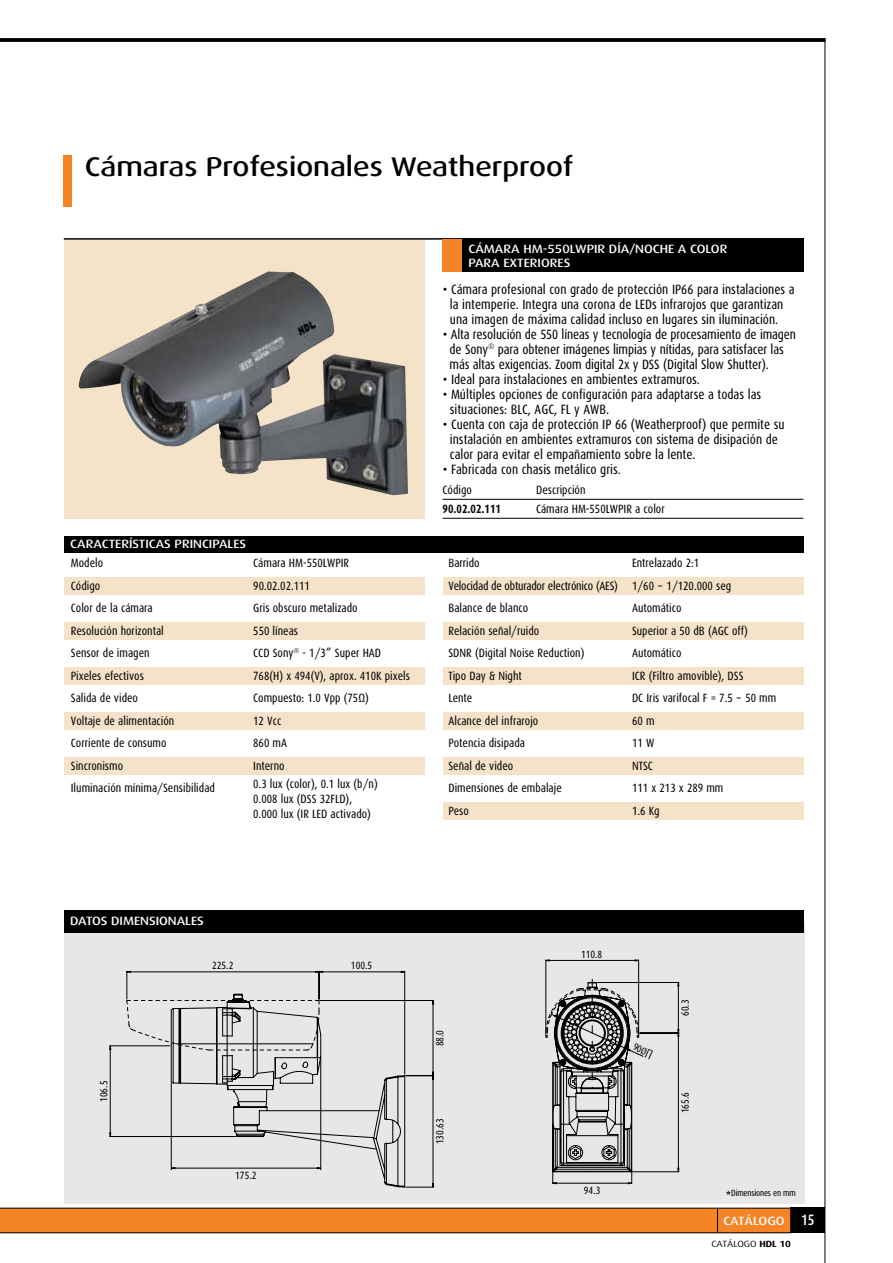
<style>
.page{position:relative;width:893px;height:1263px;background:#fff}
.page>*{position:absolute;margin:0;border:0;box-sizing:border-box;transform-origin:0 0}
.t1{font:500 27px "Dax Wide";color:#000}
.t2{font:13.5px/15px "B Tcond";color:#000}
.t3{font:12px/22.5px "B Tcond";color:#000}
.t4{font:500 12px "Dax Wide";color:#fff}
.t5{font:700 12px "B Tcond";color:#000}
.t6{font:10.5px "B Tcond";color:#000}
.t7{font:10.05px "B Tcond";color:#000}
.t8{font:9px "B Tcond";letter-spacing:-.02em;color:#000}
.t9{font:9px "Dax Wide";color:#000}
.s1{font-family:"B Tcond";font-size:15px}
.s2{font-weight:700}
</style>
<div class="page">
<div style="left:791px;top:1208px;width:34px;height:25px;background:#000"></div>
<svg style="left:0;top:1208px;width:791px;height:25px;background:#e77c23"></svg>
<hr style="left:825px;top:38px;width:1px;height:1225px;background:#000">
<svg style="left:0;top:38px;width:825px;height:4px;background:#090909"></svg>
<div style="left:64px;top:922px;width:741px;height:281px;background:#e6e7e8"></div>
<div style="left:64px;top:911px;width:740px;height:22px;background:#000"></div>
<div style="left:64px;top:536px;width:740px;height:16px;background:#000"></div>
<div style="left:64px;top:240px;width:361px;height:279px;background:#f4e3c9"></div>
<div style="left:64px;top:155px;width:8px;height:51px;background:#f58426"></div>
<hr style="left:64px;top:238px;width:740px;height:2px;background:#000">
<hr style="left:443px;top:499px;width:360px;height:1px;background:#000">
<hr style="left:443px;top:518px;width:360px;height:1px;background:#000">
<div style="left:462px;top:238px;width:342px;height:34px;background:#000"></div>
<div style="left:64px;top:577px;width:361px;height:18px;background:#f4e3c9"></div>
<div style="left:443px;top:577px;width:360px;height:18px;background:#f4e3c9"></div>
<div style="left:443px;top:622px;width:360px;height:18px;background:#f4e3c9"></div>
<div style="left:443px;top:667px;width:360px;height:18px;background:#f4e3c9"></div>
<div style="left:443px;top:712px;width:361px;height:17px;background:#f4e3c9"></div>
<div style="left:443px;top:757px;width:361px;height:17px;background:#f4e3c9"></div>
<div style="left:64px;top:622px;width:361px;height:17px;background:#f4e3c9"></div>
<div style="left:64px;top:667px;width:361px;height:17px;background:#f4e3c9"></div>
<div style="left:64px;top:712px;width:361px;height:17px;background:#f4e3c9"></div>
<div style="left:64px;top:757px;width:361px;height:17px;background:#f4e3c9"></div>
<div style="left:443px;top:802px;width:361px;height:18px;background:#f4e3c9"></div>
<svg style="left:545px;top:959px;width:134px;height:225px"></svg>
<svg style="left:109px;top:971px;width:325px;height:217px"></svg>
<img style="left:79px;top:289px;width:329px;height:206px">
<div style="left:443px;top:240px;width:19px;height:32px;background:#f58426"></div>
<h1 class="t1" style="left:85px;top:151px;width:490px">CÁMARAS PROFESIONALES WEATHERPROOF</h1>
<p class="t4" style="left:468px;top:242px;width:10px">CÁM</p>
<p class="t4" style="left:495px;top:242px;width:210px">ARA HM-550LWPIR DÍA/NOCHE A COLO</p>
<p class="t4" style="left:720px;top:242px;width:9px">R</p>
<p class="t4" style="left:468px;top:256px;width:103px">PARA EXTERIORES</p>
<p class="t2" style="left:450px;top:282px;width:346px;text-indent:-7px">• Cámara profesional con grado de protección IP66 para instalaciones a la intemperie. Integra una corona de LEDs infrarojos que garantizan una imagen de máxima calidad incluso en lugares sin iluminación.</p>
<p class="t2" style="left:450px;top:327px;width:348px;text-indent:-7px">• Alta resolución de 550 líneas y tecnología de procesamiento de imagen de Sony<sup>®</sup> para obtener imágenes limpias y nítidas, para satisfacer las más altas exigencias. Zoom digital 2x y DSS (Digital Slow Shutter).</p>
<p class="t2" style="left:443px;top:372px;width:259px">• Ideal para instalaciones en ambientes extramuros.</p>
<p class="t2" style="left:450px;top:387px;width:313px;text-indent:-7px">• Múltiples opciones de configuración para adaptarse a todas las situaciones: BLC, AGC, FL y AWB.</p>
<p class="t2" style="left:450px;top:417px;width:336px;text-indent:-7px">• Cuenta con caja de protección IP 66 (Weatherproof) que permite su instalación en ambientes extramuros con sistema de disipación de calor para evitar el empañamiento sobre la lente.</p>
<p class="t2" style="left:443px;top:462px;width:180px">• Fabricada con chasis metálico gris.</p>
<p class="t4" style="left:70px;top:537px;width:177px">CARACTERÍSTICAS PRINCIPALES</p>
<p class="t3" style="left:443px;top:479px;width:31px">Código</p>
<p class="t3" style="left:536px;top:479px;width:51px">Descripción</p>
<p class="t5" style="left:443px;top:502px;width:60px">90.02.02.111</p>
<p class="t3" style="left:536px;top:498px;width:130px">Cámara HM-550LWPIR a color</p>
<p class="t3" style="left:71px;top:552px;width:146px">Modelo<br>Código<br>Color de la cámara<br>Resolución horizontal<br>Sensor de imagen<br>Pixeles efectivos<br>Salida de video<br>Voltaje de alimentación<br>Corriente de consumo<br>Sincronismo<br>Iluminación mínima/Sensibilidad</p>
<p class="t3" style="left:253px;top:552px;width:158px">Cámara HM-550LWPIR<br>90.02.02.111<br>Gris obscuro metalizado<br>550 líneas<br>CCD Sony<sup>®</sup> - 1/3” Super HAD<br>768(H) x 494(V), aprox. 410K pixels<br>Compuesto: 1.0 Vpp (75Ω)<br>12 Vcc<br>860 mA<br>Interno</p>
<p class="t3" style="left:448px;top:552px;width:171px">Barrido<br>Velocidad de obturador electrónico (AES)<br>Balance de blanco<br>Relación señal/ruido<br>SDNR (Digital Noise Reduction)<br>Tipo Day &amp; Night<br>Lente<br>Alcance del infrarojo<br>Potencia disipada<br>Señal de video<br>Dimensiones de embalaje<br>Peso</p>
<p class="t3" style="left:632px;top:552px;width:146px">Entrelazado 2:1<br>1/60 ~ 1/120.000 seg<br>Automático<br>Superior a 50 dB (AGC off)<br>Automático<br>ICR (Filtro amovible), DSS<br>DC Iris varifocal F = 7.5 ~ 50 mm<br>60 m<br>11 W<br>NTSC<br>111 x 213 x 289 mm<br>1.6 Kg</p>
<p class="t3" style="left:253px;top:777px;width:126px;line-height:15px">0.3 lux (color), 0.1 lux (b/n)<br>0.008 lux (DSS 32FLD),<br>0.000 lux (IR LED activado)</p>
<p class="t4" style="left:70px;top:914px;width:135px">DATOS DIMENSIONALES</p>
<p class="t6" style="left:212px;top:959px;width:23px">225.2</p>
<p class="t6" style="left:98px;top:1102px;width:23px;rotate:-90deg">106.5</p>
<p class="t6" style="left:235px;top:1169px;width:23px">175.2</p>
<p class="t6" style="left:351px;top:959px;width:23px">100.5</p>
<p class="t6" style="left:434px;top:1046px;width:18px;rotate:-90deg">88.0</p>
<p class="t6" style="left:434px;top:1144px;width:27px;rotate:-90deg">130.63</p>
<p class="t6" style="left:581px;top:948px;width:23px">110.8</p>
<p class="t6" style="left:584px;top:1184px;width:18px">94.3</p>
<p class="t7" style="left:636px;top:1041px;width:22px;rotate:25deg">90ØÆ</p>
<p class="t6" style="left:679px;top:1016px;width:18px;rotate:-90deg">60.3</p>
<p class="t6" style="left:679px;top:1113px;width:23px;rotate:-90deg">165.6</p>
<p class="t8" style="left:726px;top:1188px;width:71px">*Dimensiones en mm</p>
<p class="t4" style="left:723px;top:1214px;width:93px">CATÁLOGO <span class="s1">15</span></p>
<p class="t9" style="left:711px;top:1238px;width:81px">CATÁLOGO <span class="s2">HDL 10</span></p>
</div>
